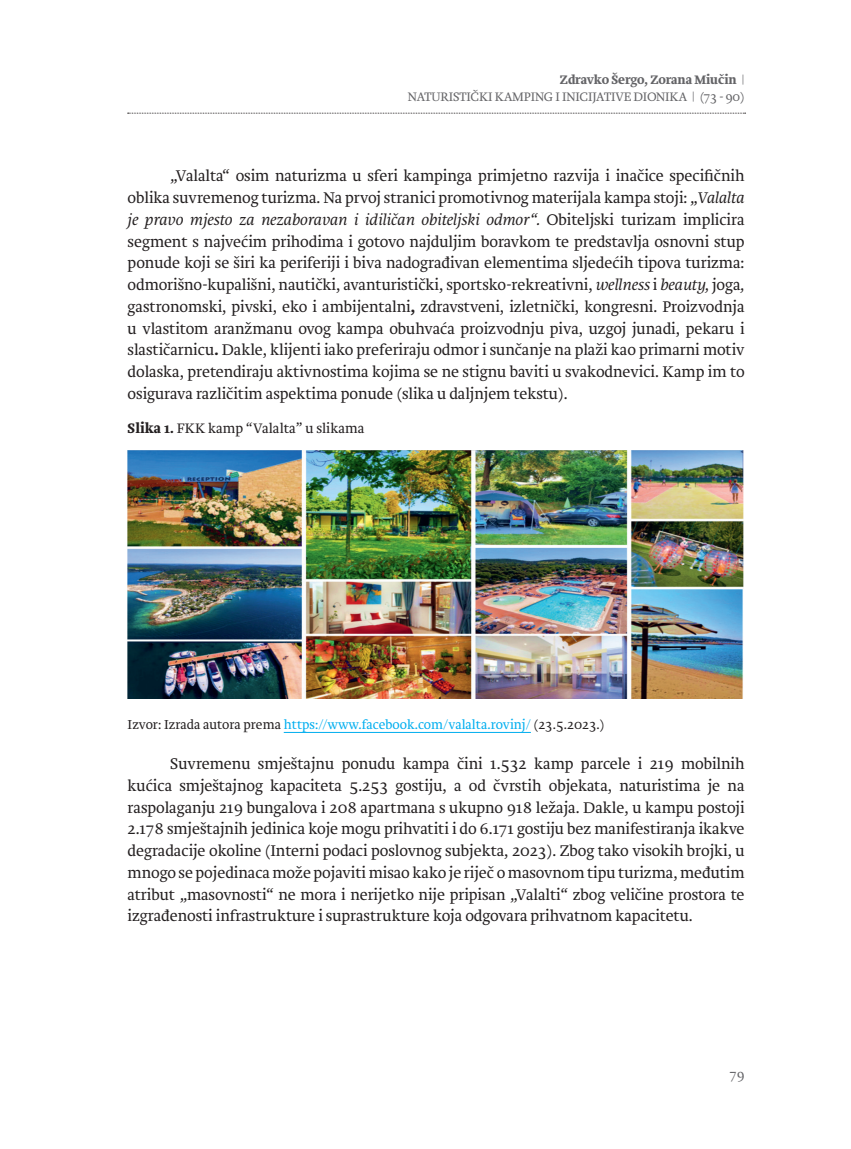
<style>
.page{position:relative;width:851px;height:1149px;background:#fff}
.page>*{position:absolute;margin:0;border:0;box-sizing:border-box;transform-origin:0 0}
.t1{font:300 16.05px/21.8px "Brioni Std";letter-spacing:-.005em;color:#231f20;text-align:justify}
.t2{font:300 14.25px "Brioni Std";color:#231f20}
.t3{font:300 13.5px "Brioni Std";color:#00aeef}
.t4{font:300 13.5px "Brioni Std";color:#636366}
.t5{font:300 12.75px/16.5px "Brioni Std";letter-spacing:-.01em;color:#636366;text-align:right}
.s1{font-weight:700}
.s2{font-style:italic}
.s3{color:#231f20}
</style>
<div class="page">
<svg style="left:128px;top:113px;width:617px;height:1px"></svg>
<hr style="left:284px;top:732px;width:247px;height:1px;background:#00aeef">
<img style="left:128px;top:450px;width:615px;height:247px">
<p class="t5" style="left:407px;top:72px;width:338px"><span class="s1">Zdravko Šergo, Zorana Miučin</span> |<br>NATURISTIČKI KAMPING I INICIJATIVE DIONIKA | (73 - 90)</p>
<p class="t1" style="left:128px;top:165px;width:618px;text-indent:43px">„Valalta“ osim naturizma u sferi kampinga primjetno razvija i inačice specifičnih oblika suvremenog turizma. Na prvoj stranici promotivnog materijala kampa stoji: „<span class="s2">Valalta je pravo mjesto za nezaboravan i idiličan obiteljski odmor“.</span> Obiteljski turizam implicira segment s najvećim prihodima i gotovo najduljim boravkom te predstavlja osnovni stup ponude koji se širi ka periferiji i biva nadograđivan elementima sljedećih tipova turizma: odmorišno-kupališni, nautički, avanturistički, sportsko-rekreativni, <span class="s2">wellness</span> i <span class="s2">beauty,</span> joga<span class="s2">, </span>gastronomski, pivski, eko i ambijentalni<span class="s1">,</span> zdravstveni, izletnički, kongresni. Proizvodnja u vlastitom aranžmanu ovog kampa obuhvaća proizvodnju piva, uzgoj junadi, pekaru i slastičarnicu<span class="s1">.</span> Dakle, klijenti iako preferiraju odmor i sunčanje na plaži kao primarni motiv dolaska, pretendiraju aktivnostima kojima se ne stignu baviti u svakodnevici. Kamp im to osigurava različitim aspektima ponude (slika u daljnjem tekstu).</p>
<p class="t2" style="left:128px;top:419px;width:238px"><span class="s1">Slika 1.</span> FKK kamp “Valalta” u slikama</p>
<p class="t3" style="left:128px;top:715px;width:478px"><span class="s3">Izvor: Izrada autora prema</span> https://www.facebook.com/valalta.rovinj/ <span class="s3">(23.5.2023.)</span></p>
<p class="t1" style="left:128px;top:753px;width:618px;text-indent:43px">Suvremenu smještajnu ponudu kampa čini 1.532 kamp parcele i 219 mobilnih kućica smještajnog kapaciteta 5.253 gostiju, a od čvrstih objekata, naturistima je na raspolaganju 219 bungalova i 208 apartmana s ukupno 918 ležaja. Dakle, u kampu postoji 2.178 smještajnih jedinica koje mogu prihvatiti i do 6.171 gostiju bez manifestiranja ikakve degradacije okoline (Interni podaci poslovnog subjekta, 2023). Zbog tako visokih brojki, u mnogo se pojedinaca može pojaviti misao kako je riječ o masovnom tipu turizma, međutim atribut „masovnosti“ ne mora i nerijetko nije pripisan „Valalti“ zbog veličine prostora te izgrađenosti infrastrukture i suprastrukture koja odgovara prihvatnom kapacitetu.</p>
<p class="t4" style="left:729px;top:1064px;width:16px">79</p>
</div>
